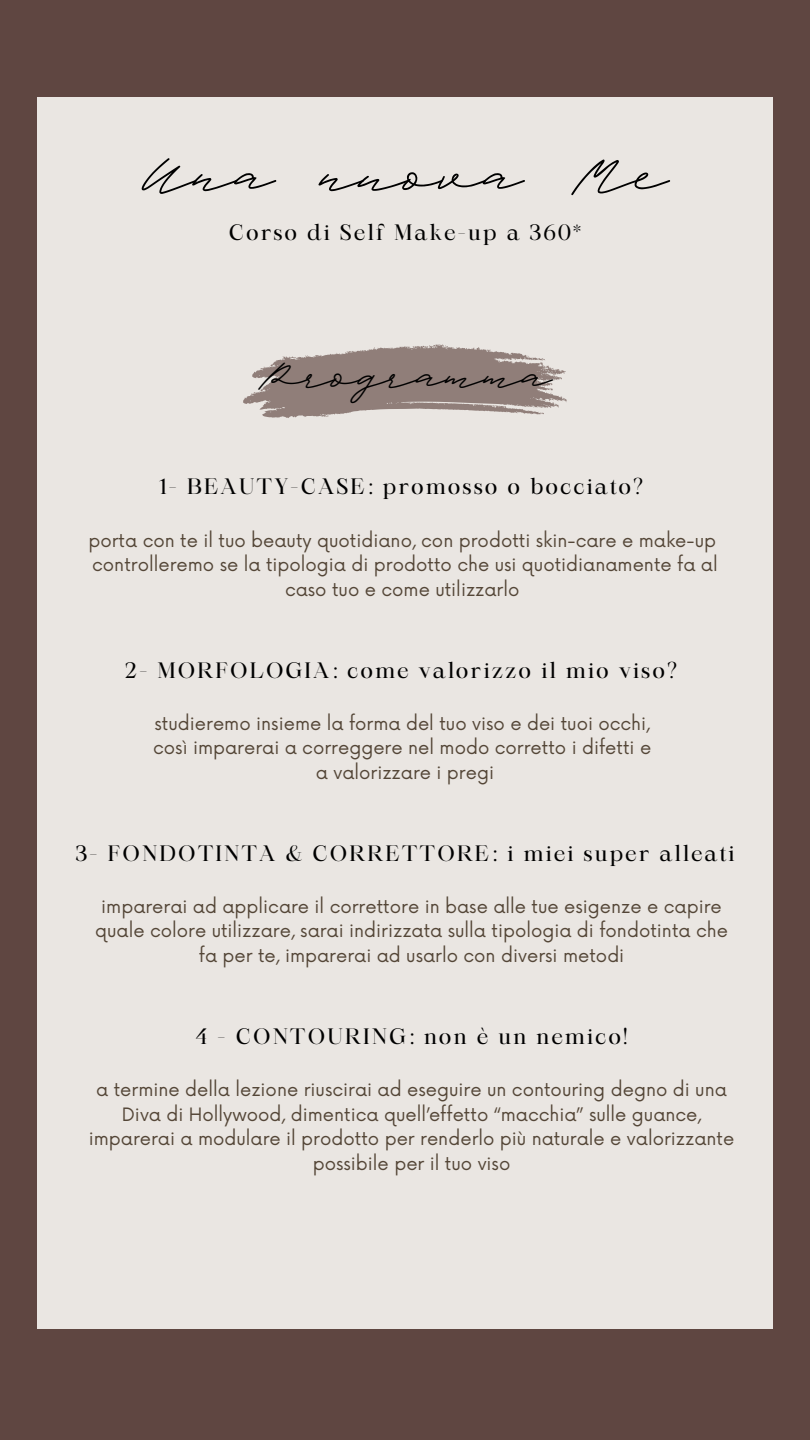
<style>
.page{position:relative;width:810px;height:1440px;background:#5f4641}
.page>*{position:absolute;margin:0;border:0;box-sizing:border-box;transform-origin:0 0}
.t1{font:65.2px "Scandilover Script";color:#000}
.t2{font:49.3px "Scandilover Script";color:#000}
.t3{font:21.4px "Maharlika";letter-spacing:.095em;color:#000}
.t4{font:18px/24.8px "Now";color:#544637;text-align:center}
</style>
<div class="page">
<div style="left:37px;top:98px;width:736px;height:1231px;background:#eae6e2"></div>
<svg style="left:243px;top:344px;width:324px;height:74px"></svg>
<h1 class="t1" style="left:141px;top:149px;width:529px">Una nuova Me</h1>
<h3 class="t3" style="left:229px;top:223px;width:354px">Corso di Self Make-up a 360*</h3>
<p class="t2" style="left:258px;top:357px;width:296px">Programma</p>
<h2 class="t3" style="left:159px;top:478px;width:486px">1- BEAUTY-CASE: promosso o bocciato?</h2>
<h3 class="t4" style="left:88px;top:529px;width:629px">porta con te il tuo beauty quotidiano, con prodotti skin-care e make-up</h3>
<p class="t4" style="left:92px;top:553px;width:627px">controlleremo se la tipologia di prodotto che usi quotidianamente fa al caso tuo e come utilizzarlo</p>
<p class="t3" style="left:125px;top:661px;width:554px">2- MORFOLOGIA: come valorizzo il mio viso?</p>
<h3 class="t4" style="left:155px;top:712px;width:497px">studieremo insieme la forma del tuo viso e dei tuoi occhi,</h3>
<p class="t4" style="left:153px;top:736px;width:500px">così imparerai a correggere nel modo corretto i difetti e</p>
<p class="t4" style="left:316px;top:761px;width:180px">a valorizzare i pregi</p>
<p class="t3" style="left:75px;top:844px;width:661px">3- FONDOTINTA &amp; CORRETTORE: i miei super alleati</p>
<h3 class="t4" style="left:95px;top:895px;width:634px">imparerai ad applicare il correttore in base alle tue esigenze e capire quale colore utilizzare, sarai indirizzata sulla tipologia di fondotinta che fa per te, imparerai ad usarlo con diversi metodi</h3>
<p class="t3" style="left:196px;top:1027px;width:433px">4 - CONTOURING: non è un nemico!</p>
<h3 class="t4" style="left:89px;top:1078px;width:647px">a termine della lezione riuscirai ad eseguire un contouring degno di una Diva di Hollywood, dimentica quell’effetto “macchia” sulle guance, imparerai a modulare il prodotto per renderlo più naturale e valorizzante possibile per il tuo viso</h3>
</div>
